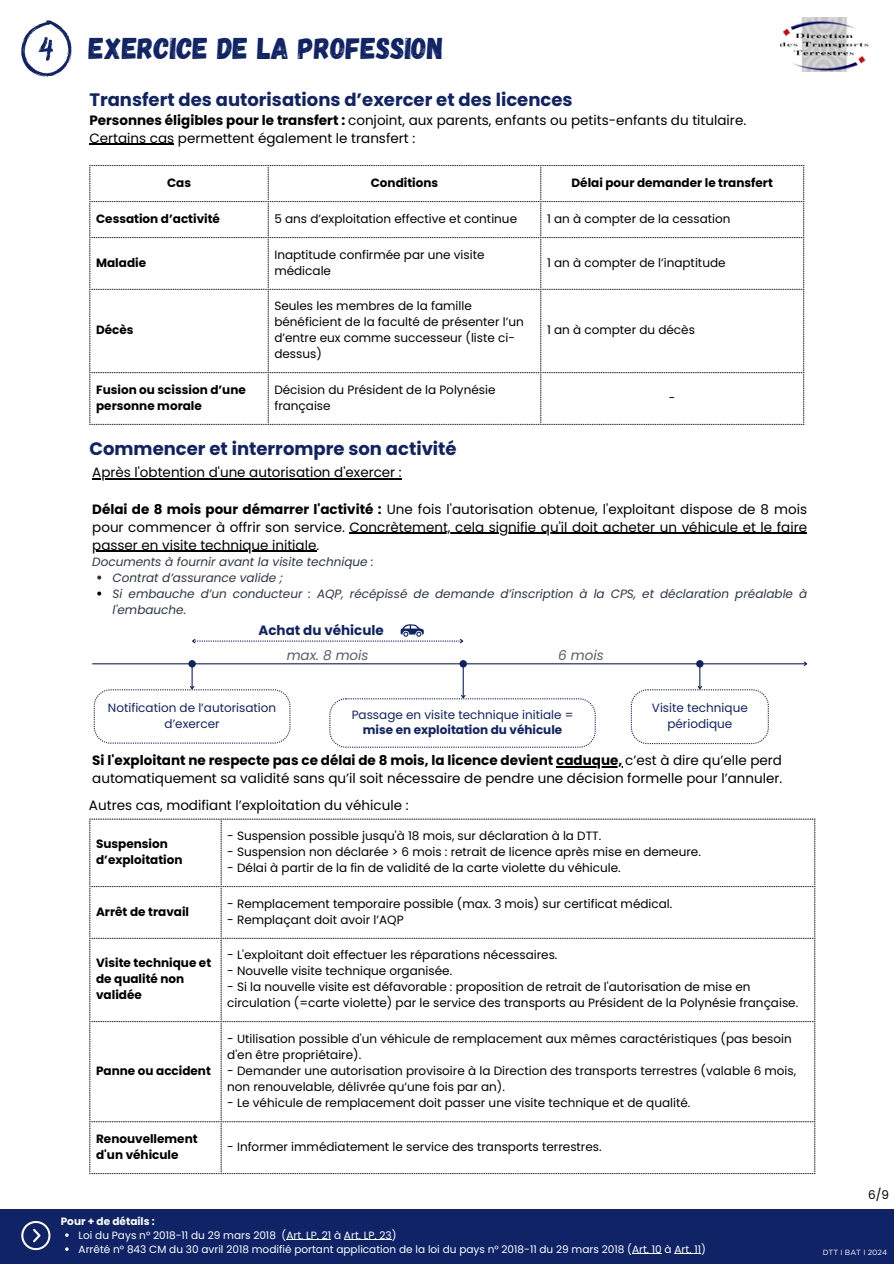
<style>
.page{position:relative;width:894px;height:1264px;background:#fff}
.page>*{position:absolute;margin:0;border:0;box-sizing:border-box;transform-origin:0 0}
.t1{font:30px "Gagalin";color:#102366}
.t2{font:700 18px "Poppins";color:#102366}
.t3{font:13.5px/18px "Poppins";color:#000}
.t4{font:700 13.5px "Poppins";color:#000}
.t5{font:700 13.5px "Poppins";color:#102366}
.t6{font:italic 13.5px "Poppins";color:#585c66}
.t7{font:12px/16px "Poppins";color:#000}
.t8{font:700 12px/16px "Poppins";color:#000}
.t9{font:italic 12px/16px "Poppins";color:#2c3642}
.t10{font:12px/15.8px "Poppins";color:#102366;text-align:center}
.t11{font:10.5px "Poppins";color:#fff}
.t12{font:700 10.5px "Poppins";color:#fff}
.t13{font:7.5px "Gotham";color:#fff}
.s1{font-weight:700}
.s2{font-weight:400}
</style>
<div class="page">
<img style="left:780px;top:18px;width:89px;height:54px">
<svg style="left:89px;top:165px;width:180px;height:260px"></svg>
<svg style="left:270px;top:165px;width:271px;height:260px"></svg>
<svg style="left:542px;top:165px;width:262px;height:260px"></svg>
<hr style="left:89px;top:144px;width:85px;height:1px;background:#000">
<hr style="left:92px;top:663px;width:714px;height:1px;background:#102366">
<svg style="left:802px;top:661px;width:6px;height:5px"></svg>
<hr style="left:191px;top:663px;width:2px;height:25px;background:#102366">
<svg style="left:94px;top:685px;width:196px;height:58px"></svg>
<hr style="left:462px;top:663px;width:1px;height:34px;background:#102366">
<svg style="left:329px;top:694px;width:266px;height:53px"></svg>
<svg style="left:630px;top:663px;width:138px;height:81px"></svg>
<div style="left:188px;top:660px;width:8px;height:7px;background:#102366;border-radius:50%"></div>
<div style="left:459px;top:660px;width:8px;height:7px;background:#102366;border-radius:50%"></div>
<div style="left:696px;top:660px;width:7px;height:7px;background:#102366;border-radius:50%"></div>
<svg style="left:192px;top:624px;width:272px;height:20px"></svg>
<hr style="left:92px;top:478px;width:309px;height:1px;background:#000">
<hr style="left:349px;top:532px;width:457px;height:1px;background:#000">
<hr style="left:92px;top:550px;width:224px;height:1px;background:#000">
<svg style="left:97px;top:575px;width:4px;height:4px"></svg>
<svg style="left:97px;top:591px;width:4px;height:4px"></svg>
<svg style="left:89px;top:818px;width:132px;height:356px"></svg>
<svg style="left:223px;top:818px;width:592px;height:356px"></svg>
<hr style="left:556px;top:766px;width:66px;height:1px;background:#000">
<div style="left:0;top:1208px;width:893px;height:55px;background:#102366"></div>
<svg style="left:21px;top:1221px;width:29px;height:29px"></svg>
<hr style="left:286px;top:1239px;width:45px;height:1px;background:#fff">
<hr style="left:344px;top:1239px;width:47px;height:1px;background:#fff">
<hr style="left:631px;top:1253px;width:30px;height:1px;background:#fff">
<svg style="left:674px;top:1253px;width:27px;height:1px"></svg>
<svg style="left:21px;top:20px;width:51px;height:57px"></svg>
<p class="t1" style="left:89px;top:29px;width:356px">EXERCICE DE LA PROFESSION</p>
<p class="t2" style="left:89px;top:87px;width:484px">Transfert des autorisations d’exercer et des licences</p>
<p class="t3" style="left:89px;top:111px;width:658px"><span class="s1">Personnes éligibles pour le transfert :</span> conjoint, aux parents, enfants ou petits-enfants du titulaire.<br>Certains cas permettent également le transfert :</p>
<p class="t8" style="left:167px;top:174px;width:25px">Cas</p>
<h1 class="t8" style="left:370px;top:174px;width:69px">Conditions</h1>
<h4 class="t8" style="left:571px;top:174px;width:203px">Délai pour demander le transfert</h4>
<p class="t8" style="left:96px;top:210px;width:125px">Cessation d’activité</p>
<p class="t7" style="left:274px;top:210px;width:244px">5 ans d’exploitation effective et continue</p>
<p class="t7" style="left:547px;top:210px;width:185px">1 an à compter de la cessation</p>
<p class="t8" style="left:96px;top:254px;width:51px">Maladie</p>
<p class="t7" style="left:274px;top:246px;width:212px">Inaptitude confirmée par une visite médicale</p>
<p class="t7" style="left:547px;top:254px;width:180px">1 an à compter de l’inaptitude</p>
<p class="t8" style="left:96px;top:321px;width:39px">Décès</p>
<p class="t7" style="left:274px;top:297px;width:251px">Seules les membres de la famille bénéficient de la faculté de présenter l’un d’entre eux comme successeur (liste ci&shy;dessus)</p>
<p class="t8" style="left:96px;top:381px;width:151px">Fusion ou scission d’une personne morale</p>
<p class="t7" style="left:274px;top:381px;width:222px">Décision du Président de la Polynésie française</p>
<h5 class="t2" style="left:89px;top:436px;width:369px">Commencer et interrompre son activité</h5>
<p class="t7" style="left:547px;top:321px;width:149px">1 an à compter du décès</p>
<p class="t7" style="left:668px;top:389px;width:8px">-</p>
<h3 class="t3" style="left:92px;top:464px;width:311px">Après l'obtention d'une autorisation d'exercer :</h3>
<p class="t3" style="left:92px;top:500px;width:716px"><span class="s1">Délai de 8 mois pour démarrer l'activité :</span> Une fois l'autorisation obtenue, l'exploitant dispose de 8 mois pour commencer à offrir son service. Concrètement, cela signifie qu'il doit acheter un véhicule et le faire</p>
<h4 class="t3" style="left:92px;top:536px;width:228px">passer en visite technique initiale.</h4>
<h4 class="t9" style="left:113px;top:553px;width:695px;text-indent:-20px">Documents à fournir avant la visite technique :<br>Contrat d’assurance valide ;<br>Si embauche d’un conducteur : AQP, récépissé de demande d’inscription à la CPS, et déclaration préalable à l'embauche.</h4>
<h4 class="t5" style="left:258px;top:620px;width:127px">Achat du véhicule</h4>
<p class="t6" style="left:286px;top:645px;width:83px">max. 8 mois</p>
<p class="t6" style="left:558px;top:645px;width:47px">6 mois</p>
<h4 class="t10" style="left:108px;top:699px;width:170px">Notification de l’autorisation d’exercer</h4>
<p class="t10" style="left:351px;top:706px;width:223px">Passage en visite technique initiale = <span class="s1">mise en exploitation du véhicule</span></p>
<h2 class="t10" style="left:651px;top:699px;width:97px">Visite technique périodique</h2>
<p class="t4" style="left:92px;top:751px;width:691px">Si l'exploitant ne respecte pas ce délai de 8 mois, la licence devient caduque, <span class="s2">c’est à dire qu’elle perd</span></p>
<p class="t3" style="left:92px;top:769px;width:691px">automatiquement sa validité sans qu’il soit nécessaire de pendre une décision formelle pour l’annuler.</p>
<p class="t3" style="left:89px;top:796px;width:321px">Autres cas, modifiant l’exploitation du véhicule :</p>
<h5 class="t8" style="left:96px;top:836px;width:88px">Suspension d’exploitation</h5>
<p class="t8" style="left:96px;top:903px;width:94px">Arrêt de travail</p>
<p class="t8" style="left:96px;top:954px;width:117px">Visite technique et de qualité non validée</p>
<p class="t8" style="left:96px;top:1062px;width:116px">Panne ou accident</p>
<h5 class="t7" style="left:227px;top:828px;width:375px">- Suspension possible jusqu'à 18 mois, sur déclaration à la DTT.</h5>
<h4 class="t7" style="left:227px;top:844px;width:475px">- Suspension non déclarée &gt; 6 mois : retrait de licence après mise en demeure.</h4>
<h4 class="t7" style="left:227px;top:860px;width:395px">- Délai à partir de la fin de validité de la carte violette du véhicule.</h4>
<p class="t7" style="left:227px;top:895px;width:446px">- Remplacement temporaire possible (max. 3 mois) sur certificat médical.</p>
<p class="t7" style="left:227px;top:911px;width:178px">- Remplaçant doit avoir l’AQP</p>
<p class="t7" style="left:227px;top:946px;width:331px">- L'exploitant doit effectuer les réparations nécessaires.</p>
<p class="t7" style="left:227px;top:962px;width:226px">- Nouvelle visite technique organisée.</p>
<p class="t7" style="left:227px;top:978px;width:572px">- Si la nouvelle visite est défavorable : proposition de retrait de l'autorisation de mise en circulation (=carte violette) par le service des transports au Président de la Polynésie française.</p>
<p class="t7" style="left:227px;top:1030px;width:566px">- Utilisation possible d'un véhicule de remplacement aux mêmes caractéristiques (pas besoin d'en être propriétaire).</p>
<p class="t7" style="left:227px;top:1062px;width:570px">- Demander une autorisation provisoire à la Direction des transports terrestres (valable 6 mois, non renouvelable, délivrée qu’une fois par an).</p>
<p class="t7" style="left:227px;top:1094px;width:464px">- Le véhicule de remplacement doit passer une visite technique et de qualité.</p>
<p class="t8" style="left:96px;top:1130px;width:103px">Renouvellement d'un véhicule</p>
<p class="t7" style="left:227px;top:1138px;width:376px">- Informer immédiatement le service des transports terrestres.</p>
<p class="t7" style="left:867px;top:1186px;width:22px">6/9</p>
<h5 class="t12" style="left:61px;top:1213px;width:95px">Pour + de détails :</h5>
<p class="t11" style="left:79px;top:1227px;width:319px">Loi du Pays n° 2018-11 du 29 mars 2018 (Art. LP. 21 à Art. LP. 23)</p>
<h6 class="t11" style="left:79px;top:1241px;width:628px">Arrêté n° 843 CM du 30 avril 2018 modifié portant application de la loi du pays n° 2018-11 du 29 mars 2018 (Art. 10 à Art. 11)</h6>
<p class="t13" style="left:822px;top:1247px;width:66px">DTT I BAT I 2024</p>
</div>
